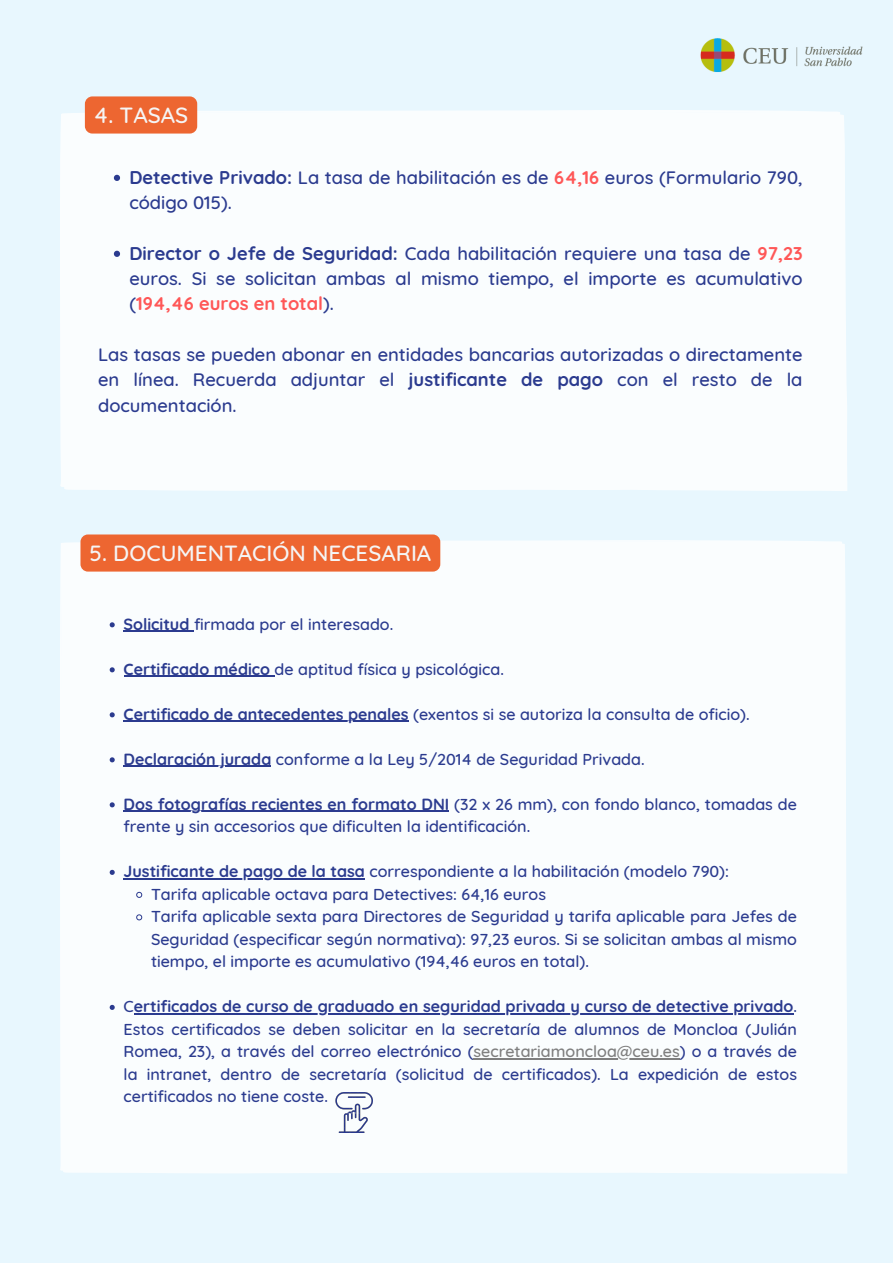
<style>
.page{position:relative;width:893px;height:1263px;background:#e8f7fe}
.page>*{position:absolute;margin:0;border:0;box-sizing:border-box;transform-origin:0 0}
.t1{font:500 22.42px "Quicksand";color:#f5f5f5}
.t2{font:500 22.35px "Quicksand";color:#f5f5f5}
.t3{font:500 18.38px/25.3px "Quicksand";color:#2b3b8f;text-align:justify}
.t4{font:500 16.12px/22.5px "Quicksand";color:#2b3b8f}
.t5{font:700 16.12px "Quicksand";color:#2b3b8f}
.s1{font-weight:700}
.s2{font-weight:700;color:#ff5757}
.s3{font-weight:500}
.s4{color:#7f7f7f}
</style>
<div class="page">
<div style="left:60px;top:540px;width:784px;height:631px;background:#fafdfe"></div>
<img style="left:700px;top:38px;width:163px;height:34px">
<div style="left:60px;top:110px;width:783px;height:378px;background:#fafdfe"></div>
<img style="left:336px;top:1093px;width:36px;height:39px">
<div style="left:80px;top:534px;width:360px;height:38px;background:#ed6631;border-radius:7px"></div>
<svg style="left:110px;top:622px;width:5px;height:5px"></svg>
<hr style="left:124px;top:631px;width:70px;height:1px;background:#2b3b8f">
<svg style="left:110px;top:667px;width:5px;height:5px"></svg>
<hr style="left:124px;top:676px;width:150px;height:1px;background:#2b3b8f">
<svg style="left:110px;top:712px;width:5px;height:5px"></svg>
<hr style="left:124px;top:721px;width:285px;height:1px;background:#2b3b8f">
<svg style="left:110px;top:757px;width:5px;height:5px"></svg>
<hr style="left:124px;top:766px;width:147px;height:1px;background:#2b3b8f">
<svg style="left:110px;top:802px;width:5px;height:5px"></svg>
<hr style="left:124px;top:811px;width:325px;height:1px;background:#2b3b8f">
<svg style="left:110px;top:870px;width:5px;height:5px"></svg>
<hr style="left:124px;top:878px;width:241px;height:1px;background:#2b3b8f">
<svg style="left:136px;top:892px;width:6px;height:6px"></svg>
<svg style="left:136px;top:914px;width:6px;height:6px"></svg>
<svg style="left:110px;top:1005px;width:5px;height:5px"></svg>
<hr style="left:134px;top:1013px;width:659px;height:1px;background:#2b3b8f">
<hr style="left:473px;top:1058px;width:207px;height:1px;background:#7f7f7f">
<div style="left:85px;top:96px;width:112px;height:38px;background:#ed6631;border-radius:7px"></div>
<svg style="left:114px;top:175px;width:6px;height:6px"></svg>
<svg style="left:114px;top:251px;width:6px;height:6px"></svg>
<p class="t1" style="left:94px;top:101px;width:96px">4. TASAS</p>
<p class="t3" style="left:129px;top:164px;width:675px"><span class="s1">Detective Privado:</span> La tasa de habilitación es de <span class="s2">64,16</span> euros (Formulario 790, código 015).</p>
<p class="t3" style="left:129px;top:240px;width:675px"><span class="s1">Director o Jefe de Seguridad:</span> Cada habilitación requiere una tasa de <span class="s2">97,23 </span>euros. Si se solicitan ambas al mismo tiempo, el importe es acumulativo (<span class="s2">194,46 euros en total</span>).</p>
<p class="t3" style="left:98px;top:341px;width:706px">Las tasas se pueden abonar en entidades bancarias autorizadas o directamente en línea. Recuerda adjuntar el <span class="s1">justificante de pago</span> con el resto de la documentación.</p>
<p class="t2" style="left:89px;top:539px;width:343px">5. DOCUMENTACIÓN NECESARIA</p>
<p class="t4" style="left:124px;top:612px;width:271px"><span class="s1">Solicitud</span> firmada por el interesado.</p>
<h2 class="t4" style="left:124px;top:657px;width:382px"><span class="s1">Certificado médico</span> de aptitud física y psicológica.</h2>
<h1 class="t4" style="left:124px;top:702px;width:627px"><span class="s1">Certificado de antecedentes penales</span> (exentos si se autoriza la consulta de oficio).</h1>
<p class="t4" style="left:124px;top:747px;width:522px"><span class="s1">Declaración jurada</span> conforme a la Ley 5/2014 de Seguridad Privada.</p>
<p class="t4" style="left:124px;top:792px;width:675px"><span class="s1">Dos fotografías recientes en formato DNI</span> (32 x 26 mm), con fondo blanco, tomadas de frente y sin accesorios que dificulten la identificación.</p>
<p class="t4" style="left:124px;top:860px;width:607px"><span class="s1">Justificante de pago de la tasa</span> correspondiente a la habilitación (modelo 790):</p>
<p class="t4" style="left:151px;top:882px;width:396px">Tarifa aplicable octava para Detectives: 64,16 euros</p>
<p class="t4" style="left:151px;top:905px;width:647px;text-align:justify">Tarifa aplicable sexta para Directores de Seguridad y tarifa aplicable para Jefes de Seguridad (especificar según normativa): 97,23 euros. Si se solicitan ambas al mismo tiempo, el importe es acumulativo (194,46 euros en total).</p>
<p class="t5" style="left:124px;top:996px;width:675px"><span class="s3">C</span>ertificados de curso de graduado en seguridad privada y curso de detective privado<span class="s3">.</span></p>
<p class="t4" style="left:124px;top:1017px;width:675px">Estos certificados se deben solicitar en la secretaría de alumnos de Moncloa (Julián<br>Romea, 23), a través del correo electrónico (<span class="s4">secretariamoncloa@ceu.es</span>) o a través de</p>
<p class="t4" style="left:124px;top:1062px;width:675px">la intranet, dentro de secretaría (solicitud de certificados). La expedición de estos certificados no tiene coste.</p>
</div>
